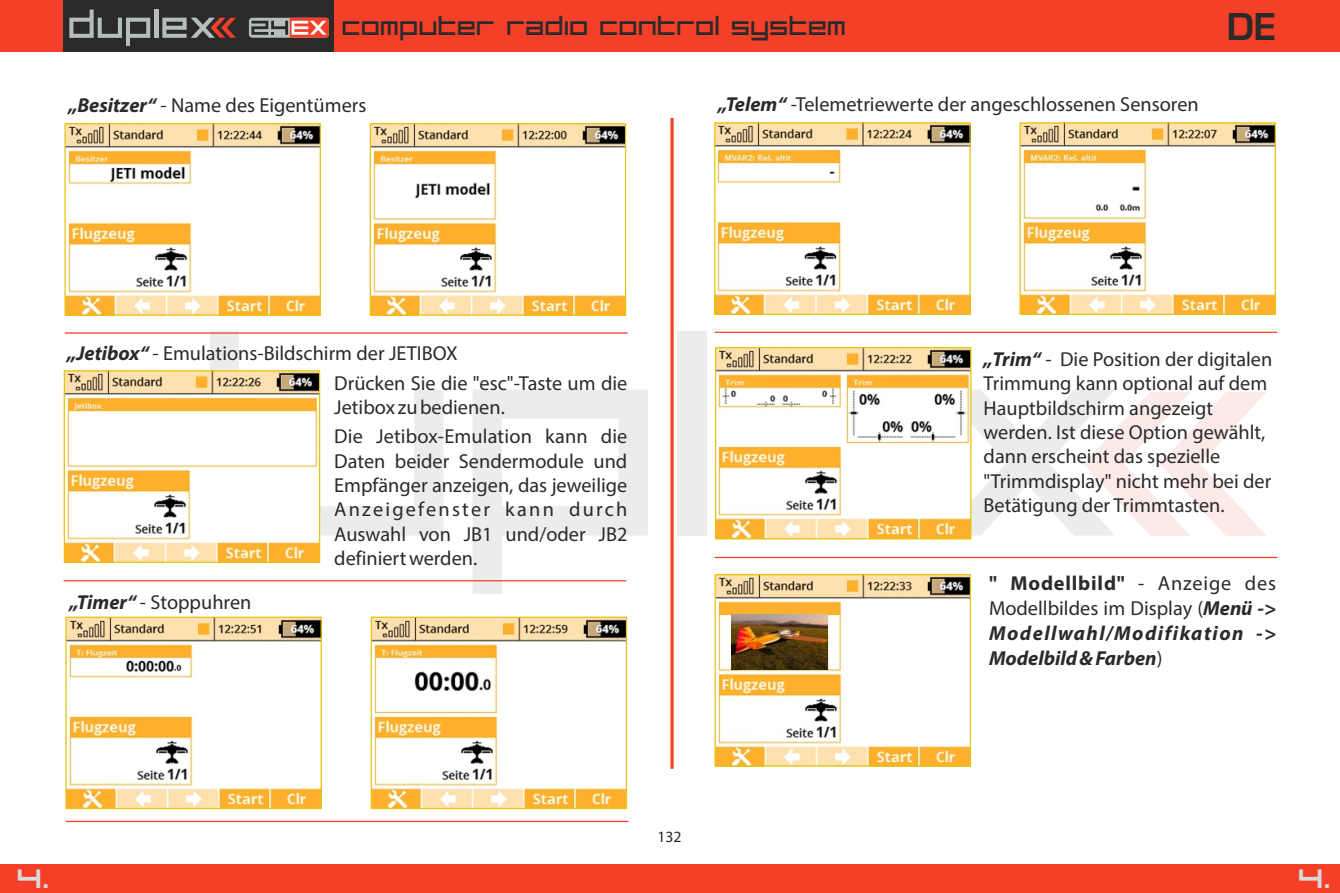
<style>
.page{position:relative;width:1340px;height:893px;background:#fff}
.page>*{position:absolute;margin:0;border:0;box-sizing:border-box;transform-origin:0 0}
.t1{font:37.12px "JETI TX2";color:#d9dada}
.t2{font:700 36px "Euromode";color:#2b2a29}
.t3{font:27.45px "JETI TX2";color:#2b2a29}
.t4{font:20.25px/24.3px "Myriad Pro";color:#2b2a29}
.t5{font:italic 700 20.25px/25px "Myriad Pro";letter-spacing:.07em;color:#2b2a29;text-align:justify}
.t6{font:15.75px "Myriad Pro";color:#2b2a29}
.s1{font-weight:700;font-style:italic}
.s2{font-style:normal}
.s3{font-weight:400;font-style:normal}
</style>
<div class="page">
<div style="left:0;top:0;width:1339px;height:52px;background:#f54029"></div>
<hr style="left:670px;top:118px;width:3px;height:651px;background:#f54029">
<div style="left:677px;top:331px;width:29px;height:204px;background:#ebecec"></div>
<svg style="left:472px;top:390px;width:175px;height:204px"></svg>
<svg style="left:320px;top:390px;width:123px;height:145px"></svg>
<svg style="left:64px;top:331px;width:175px;height:39px"></svg>
<svg style="left:971px;top:390px;width:295px;height:146px"></svg>
<div style="left:64px;top:0;width:270px;height:52px;background:#2b2a29"></div>
<div style="left:249px;top:18px;width:80px;height:20px;background:#b5bebe;border-radius:3px"></div>
<svg style="left:251px;top:18px;width:78px;height:20px"></svg>
<hr style="left:154px;top:10px;width:4px;height:28px;background:#b5bebe">
<svg style="left:69px;top:10px;width:81px;height:36px"></svg>
<svg style="left:162px;top:18px;width:74px;height:20px"></svg>
<img style="left:66px;top:125px;width:253px;height:189px">
<img style="left:372px;top:125px;width:252px;height:189px">
<img style="left:66px;top:372px;width:252px;height:189px">
<img style="left:67px;top:619px;width:253px;height:188px">
<img style="left:372px;top:619px;width:253px;height:188px">
<img style="left:716px;top:124px;width:252px;height:189px">
<img style="left:1021px;top:124px;width:252px;height:189px">
<div style="left:0;top:864px;width:1339px;height:29px;background:#f54029"></div>
<hr style="left:65px;top:332px;width:562px;height:2px;background:#f54029">
<hr style="left:64px;top:580px;width:562px;height:1px;background:#f54029">
<hr style="left:66px;top:821px;width:562px;height:1px;background:#f54029">
<hr style="left:714px;top:332px;width:563px;height:1px;background:#f54029">
<div style="left:64px;top:123px;width:257px;height:193px;border:1px solid #e6c414"></div>
<div style="left:370px;top:123px;width:256px;height:193px;border:1px solid #e6c414"></div>
<div style="left:64px;top:370px;width:256px;height:193px;border:1px solid #e6c414"></div>
<div style="left:370px;top:617px;width:257px;height:192px;border:1px solid #e6c414"></div>
<div style="left:65px;top:617px;width:257px;height:192px;border:1px solid #e6c414"></div>
<div style="left:714px;top:122px;width:256px;height:193px;border:1px solid #e6c414"></div>
<div style="left:1019px;top:122px;width:256px;height:193px;border:1px solid #e6c414"></div>
<img style="left:717px;top:349px;width:252px;height:188px">
<div style="left:715px;top:347px;width:256px;height:192px;border:1px solid #e6c414"></div>
<img style="left:716px;top:576px;width:253px;height:189px">
<div style="left:714px;top:574px;width:257px;height:193px;border:1px solid #e6c414"></div>
<hr style="left:714px;top:557px;width:563px;height:1px;background:#f54029">
<img style="left:732px;top:615px;width:96px;height:54px">
<h3 class="t3" style="left:341px;top:13px;width:506px">computer radio control system</h3>
<h2 class="t2" style="left:1226px;top:12px;width:51px">DE</h2>
<p class="t4" style="left:68px;top:94px;width:299px"><span class="s1">„Besitzer“</span> - Name des Eigentümers</p>
<p class="t4" style="left:718px;top:94px;width:482px"><span class="s1">„Telem“</span> -Telemetriewerte der angeschlossenen Sensoren</p>
<p class="t4" style="left:334px;top:340px;width:295px;line-height:29.7px;text-indent:-267px"><span class="s1">„Jetibox“</span> - Emulations-Bildschirm der JETIBOX<br>Drücken Sie die "esc"-Taste um die</p>
<p class="t4" style="left:334px;top:394px;width:295px;line-height:29.2px">Jetibox zu bedienen.<br>Die Jetibox-Emulation kann die</p>
<p class="t4" style="left:334px;top:451px;width:295px;text-align:justify">Daten beider Sendermodule und Empfänger anzeigen, das jeweilige Anzeigefenster kann durch Auswahl von JB1 und/oder JB2 definiert werden.</p>
<p class="t4" style="left:69px;top:592px;width:183px"><span class="s1">„Timer“</span> - Stoppuhren</p>
<p class="t6" style="left:657px;top:830px;width:26px">132</p>
<p class="t4" style="left:983px;top:349px;width:290px"><span class="s1">„Trim“</span> - Die Position der digitalen<br>Trimmung kann optional auf dem<br>Hauptbildschirm angezeigt werden. Ist diese Option gewählt, dann erscheint das spezielle "Trimmdisplay" nicht mehr bei der<br>Betätigung der Trimmtasten.</p>
<p class="t5" style="left:989px;top:573px;width:289px"><span class="s2">" Modellbild"</span> <span class="s3">- Anzeige des Modellbildes im Display (</span>Menü -&gt; Modellwahl/Modifikation -&gt; Modelbild &amp; Farben<span class="s3">)</span></p>
<h1 class="t1" style="left:16px;top:858px;width:35px">4.</h1>
<h1 class="t1" style="left:1297px;top:858px;width:35px">4.</h1>
</div>
